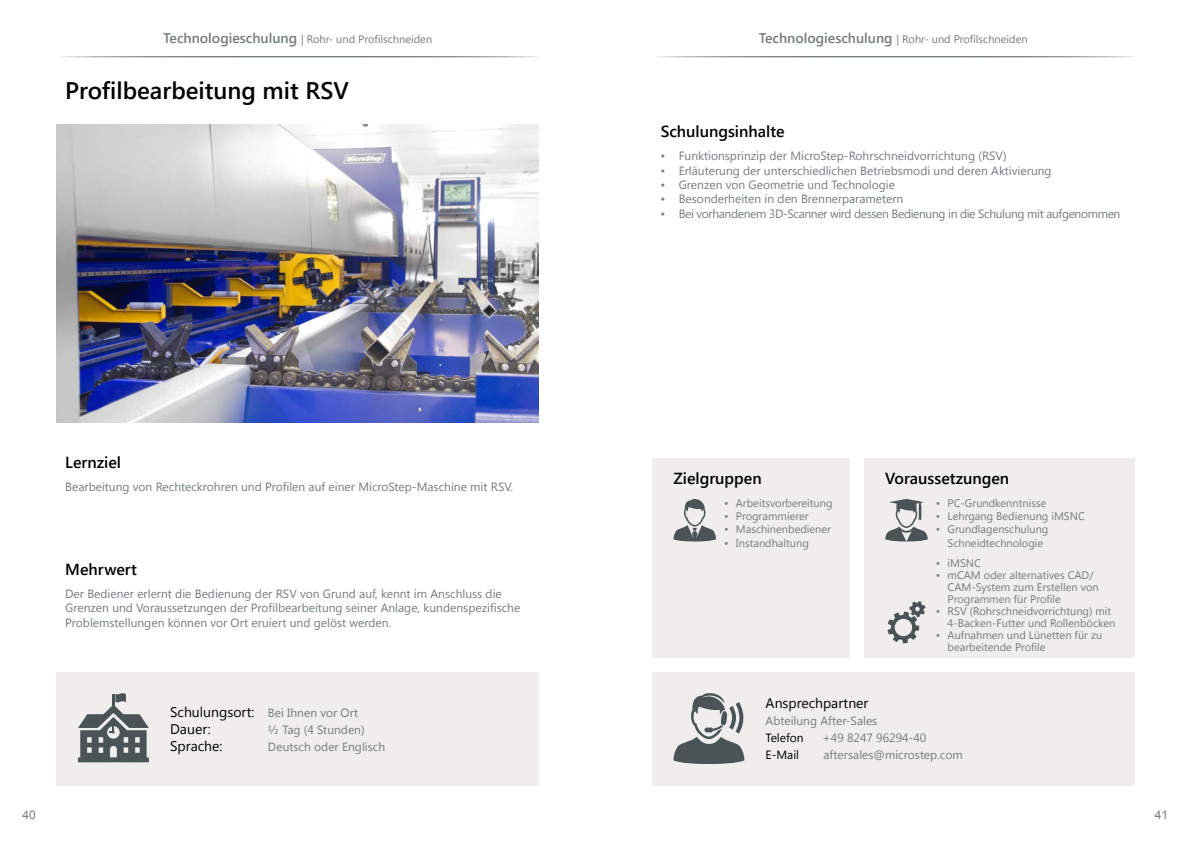
<style>
.page{position:relative;width:1191px;height:842px;background:#fff}
.page>*{position:absolute;margin:0;border:0;box-sizing:border-box;transform-origin:0 0}
.t1{font:600 24px "Segoe UI";color:#000}
.t2{font:600 16px "Segoe UI";color:#000}
.t3{font:14px "Segoe UI";color:#000}
.t4{font:12px/14.4px "Segoe UI";color:#737c7e}
.t5{font:12px "Segoe UI";letter-spacing:-.03em;color:#737c7e}
.t6{font:12px "Segoe UI";color:#000}
.t7{font:12px "Arial";color:#737c7e}
.t8{font:11px/12px "Segoe UI";color:#737c7e}
.s1{font-weight:600;font-size:14px}
.s2{font-size:14px;color:#000}
</style>
<div class="page">
<div style="left:57px;top:672px;width:482px;height:113px;background:#efeeed"></div>
<svg style="left:78px;top:693px;width:71px;height:69px"></svg>
<svg style="left:61px;top:56px;width:478px;height:1px"></svg>
<img style="left:57px;top:125px;width:482px;height:297px">
<div style="left:864px;top:458px;width:270px;height:200px;background:#efeeed"></div>
<svg style="left:885px;top:499px;width:42px;height:42px"></svg>
<svg style="left:887px;top:601px;width:38px;height:42px"></svg>
<div style="left:652px;top:672px;width:482px;height:113px;background:#efeeed"></div>
<svg style="left:673px;top:693px;width:71px;height:71px"></svg>
<div style="left:652px;top:458px;width:197px;height:200px;background:#efeeed"></div>
<svg style="left:673px;top:499px;width:43px;height:42px"></svg>
<svg style="left:656px;top:56px;width:478px;height:1px"></svg>
<p class="t8" style="left:163px;top:32px;width:270px"><span class="s1">Technologieschulung</span> | Rohr- und Profilschneiden</p>
<h1 class="t1" style="left:65px;top:68px;width:285px">Profilbearbeitung mit RSV</h1>
<h2 class="t2" style="left:65px;top:447px;width:57px">Lernziel</h2>
<p class="t4" style="left:65px;top:479px;width:449px">Bearbeitung von Rechteckrohren und Profilen auf einer MicroStep-Maschine mit RSV.</p>
<h2 class="t2" style="left:65px;top:554px;width:73px">Mehrwert</h2>
<p class="t4" style="left:65px;top:586px;width:456px">Der Bediener erlernt die Bedienung der RSV von Grund auf, kennt im Anschluss die<br>Grenzen und Voraussetzungen der Profilbearbeitung seiner Anlage, kundenspezifische<br>Problemstellungen können vor Ort eruiert und gelöst werden.</p>
<p class="t7" style="left:22px;top:807px;width:15px">40</p>
<p class="t4" style="left:170px;top:705px;width:190px"><span class="s2">Schulungsort:</span> Bei Ihnen vor Ort</p>
<p class="t3" style="left:170px;top:719px;width:42px">Dauer:</p>
<p class="t4" style="left:268px;top:722px;width:98px">½ Tag (4 Stunden)</p>
<p class="t3" style="left:170px;top:736px;width:54px">Sprache:</p>
<p class="t4" style="left:268px;top:739px;width:119px">Deutsch oder Englisch</p>
<p class="t8" style="left:758px;top:32px;width:270px"><span class="s1">Technologieschulung</span> | Rohr- und Profilschneiden</p>
<h2 class="t2" style="left:660px;top:117px;width:125px">Schulungsinhalte</h2>
<p class="t4" style="left:660px;top:148px;width:347px">▪ Funktionsprinzip der MicroStep-Rohrschneidvorrichtung (RSV)</p>
<p class="t4" style="left:660px;top:163px;width:392px">▪ Erläuterung der unterschiedlichen Betriebsmodi und deren Aktivierung</p>
<p class="t4" style="left:660px;top:177px;width:236px">▪ Grenzen von Geometrie und Technologie</p>
<p class="t4" style="left:660px;top:191px;width:244px">▪ Besonderheiten in den Brennerparametern</p>
<p class="t5" style="left:660px;top:205px;width:461px">▪ Bei vorhandenem 3D-Scanner wird dessen Bedienung in die Schulung mit aufgenommen</p>
<h2 class="t2" style="left:673px;top:463px;width:90px">Zielgruppen</h2>
<h2 class="t2" style="left:885px;top:463px;width:126px">Voraussetzungen</h2>
<p class="t8" style="left:724px;top:497px;width:109px">▪ Arbeitsvorbereitung</p>
<p class="t8" style="left:724px;top:510px;width:86px">▪ Programmierer</p>
<p class="t8" style="left:724px;top:523px;width:108px">▪ Maschinenbediener</p>
<p class="t8" style="left:724px;top:536px;width:86px">▪ Instandhaltung</p>
<p class="t8" style="left:936px;top:497px;width:112px">▪ PC-Grundkenntnisse</p>
<p class="t8" style="left:936px;top:510px;width:150px">▪ Lehrgang Bedienung iMSNC</p>
<p class="t8" style="left:936px;top:522px;width:114px;line-height:13.2px;text-align:center">▪ Grundlagenschulung<br>Schneidtechnologie</p>
<p class="t8" style="left:936px;top:556px;width:46px">▪ iMSNC</p>
<p class="t8" style="left:947px;top:568px;width:153px;text-indent:-11px">▪ mCAM oder alternatives CAD/<br>CAM-System zum Erstellen von<br>Programmen für Profile</p>
<p class="t8" style="left:947px;top:604px;width:169px;text-indent:-11px">▪ RSV (Rohrschneidvorrichtung) mit<br>4-Backen-Futter und Rollenböcken</p>
<p class="t8" style="left:947px;top:628px;width:156px;text-indent:-11px">▪ Aufnahmen und Lünetten für zu bearbeitende Profile</p>
<p class="t3" style="left:765px;top:693px;width:104px">Ansprechpartner</p>
<p class="t4" style="left:765px;top:713px;width:113px">Abteilung After-Sales</p>
<p class="t6" style="left:765px;top:730px;width:40px">Telefon</p>
<p class="t4" style="left:822px;top:730px;width:105px">+49 8247 96294-40</p>
<p class="t6" style="left:765px;top:747px;width:35px">E-Mail</p>
<p class="t4" style="left:823px;top:747px;width:141px">aftersales@microstep.com</p>
<p class="t7" style="left:1154px;top:807px;width:15px">41</p>
</div>
